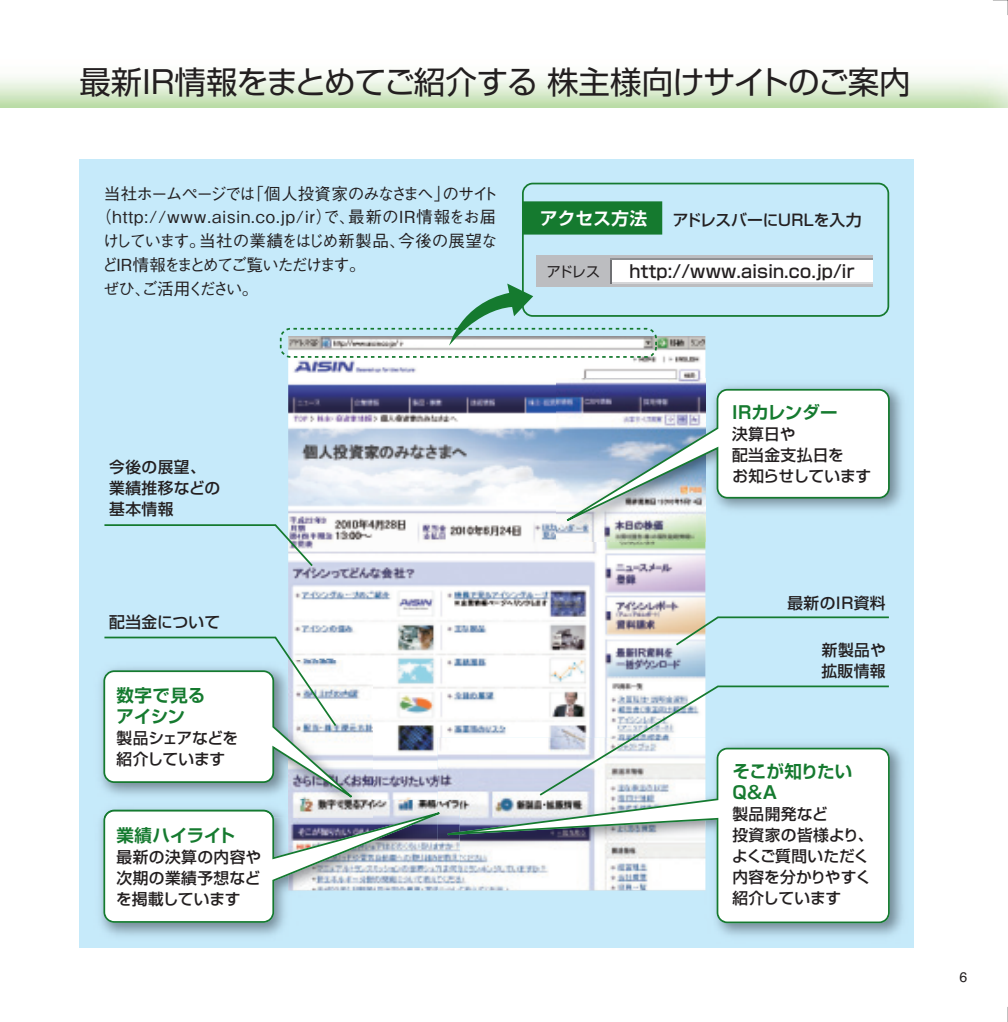
<style>
.page{position:relative;width:1008px;height:1022px;background:#fff}
.page>*{position:absolute;margin:0;border:0;box-sizing:border-box;transform-origin:0 0}
.t1{font:31.5px "Shin Go Pro Regular 90 pv RKSJ H";letter-spacing:-.025em;color:#231f20}
.t2{font:17.5px "Shin Go Pro Medium 90 pv RKSJ H";letter-spacing:.01em;color:#231f20}
.t3{font:17.5px/21px "Shin Go Pro De Bold 90 pv RKSJ H";letter-spacing:-.01em;color:#157a2f}
.t4{font:17.5px/21px "Shin Go Pro De Bold 90 pv RKSJ H";letter-spacing:-.03em;color:#157a2f}
.t5{font:17.5px "Shin Go Pro De Bold 90 pv RKSJ H";letter-spacing:.025em;color:#fff}
.t6{font:16.62px "Gothic BBB Pro Medium 90 pv RKSJ H";letter-spacing:.04em;color:#231f20}
.t7{font:16.62px "Gothic BBB Pro Medium 90 pv RKSJ H";letter-spacing:-.105em;color:#231f20}
.t8{font:16.62px "Gothic BBB Pro Medium 90 pv RKSJ H";letter-spacing:-.04em;color:#231f20}
.t9{font:16.62px "Gothic BBB Pro Medium 90 pv RKSJ H";letter-spacing:-.135em;color:#231f20}
.t10{font:16.62px "Gothic BBB Pro Medium 90 pv RKSJ H";letter-spacing:-.18em;color:#231f20}
.t11{font:15.75px/21px "Shin Go Pro Medium 90 pv RKSJ H";letter-spacing:.015em;color:#231f20}
.t12{font:15.75px/21px "Shin Go Pro Medium 90 pv RKSJ H";letter-spacing:-.02em;color:#231f20}
.t13{font:15.75px "Shin Go Pro Medium 90 pv RKSJ H";letter-spacing:-.005em;color:#231f20}
.t14{font:14px "Shin Go Pro Regular 90 pv RKSJ H";color:#231f20}
.t15{font:14px "Helvetica";color:#231f20}
.s1{font-family:"Gothic MB101 Pro De Bold 90 pv RKSJ H"}
</style>
<div class="page">
<div style="left:79px;top:159px;width:834px;height:788px;background:#c6eafa"></div>
<img style="left:288px;top:336px;width:233px;height:464px">
<img style="left:717px;top:746px;width:186px;height:190px">
<svg style="left:447px;top:797px;width:442px;height:126px;fill:#fdfdfd"></svg>
<svg style="left:521px;top:182px;width:369px;height:341px"></svg>
<img style="left:100px;top:800px;width:359px;height:136px">
<img style="left:372px;top:800px;width:65px;height:10px">
<svg style="left:447px;top:832px;width:12px;height:3px"></svg>
<svg style="left:103px;top:810px;width:336px;height:113px;background:#d7e2e6"></svg>
<img style="left:100px;top:680px;width:272px;height:137px">
<img style="left:104px;top:810px;width:169px;height:7px">
<svg style="left:103px;top:523px;width:787px;height:274px"></svg>
<div style="left:536px;top:255px;width:336px;height:32px;background:#bcbdc0"></div>
<div style="left:610px;top:258px;width:262px;height:26px;background:#fff"></div>
<hr style="left:610px;top:283px;width:262px;height:1px;background:#d5d6d8">
<svg style="left:610px;top:260px;width:1px;height:24px"></svg>
<hr style="left:610px;top:258px;width:262px;height:2px;background:#8f9194">
<div style="left:280px;top:328px;width:376px;height:30px;border:2px dashed #157a2f;border-radius:10px"></div>
<svg style="left:449px;top:284px;width:84px;height:62px"></svg>
<svg style="left:992px;top:0;width:15px;height:108px"></svg>
<p class="t1" style="left:79px;top:70px;width:832px">最新IR情報をまとめてご紹介する 株主様向けサイトのご案内</p>
<p class="t7" style="left:104px;top:187px;width:395px">当社ホームページでは「個人投資家のみなさまへ」のサイト</p>
<p class="t6" style="left:95px;top:211px;width:402px">（http://www.aisin.co.jp/ir）で、最新のIR情報をお届</p>
<p class="t8" style="left:102px;top:235px;width:396px">けしています。当社の業績をはじめ新製品、今後の展望な</p>
<p class="t9" style="left:102px;top:258px;width:265px">どIR情報をまとめてご覧いただけます。</p>
<p class="t10" style="left:103px;top:282px;width:157px">ぜひ、ご活用ください。</p>
<p class="t11" style="left:109px;top:459px;width:112px">今後の展望、業績推移などの基本情報</p>
<p class="t11" style="left:109px;top:614px;width:112px">配当金について</p>
<p class="t3" style="left:116px;top:687px;width:90px">数字で見るアイシン</p>
<p class="t12" style="left:117px;top:730px;width:123px">製品シェアなどを紹介しています</p>
<p class="t3" style="left:117px;top:827px;width:120px">業績ハイライト</p>
<p class="t11" style="left:116px;top:848px;width:146px;text-align:justify">最新の決算の内容や次期の業績予想などを掲載しています</p>
<p class="t5" style="left:540px;top:212px;width:109px">アクセス方法</p>
<p class="t14" style="left:546px;top:266px;width:55px">アドレス</p>
<p class="t2" style="left:629px;top:265px;width:226px">http://www.aisin.co.jp/ir</p>
<p class="t13" style="left:672px;top:214px;width:190px">アドレスバーにURLを入力</p>
<p class="t3" style="left:731px;top:404px;width:107px">IRカレンダー</p>
<p class="t11" style="left:731px;top:426px;width:140px">決算日や<br>配当金支払日を<br>お知らせしています</p>
<p class="t11" style="left:787px;top:595px;width:100px">最新のIR資料</p>
<p class="t11" style="left:821px;top:642px;width:66px">新製品や拡販情報</p>
<p class="t4" style="left:732px;top:764px;width:121px">そこが知りたい<br>Q<span class="s1">&amp;</span>A</p>
<p class="t11" style="left:731px;top:806px;width:143px">製品開発など<br>投資家の皆様より、よくご質問いただく内容を分かりやすく紹介しています</p>
<p class="t15" style="left:958px;top:972px;width:9px">6</p>
</div>
